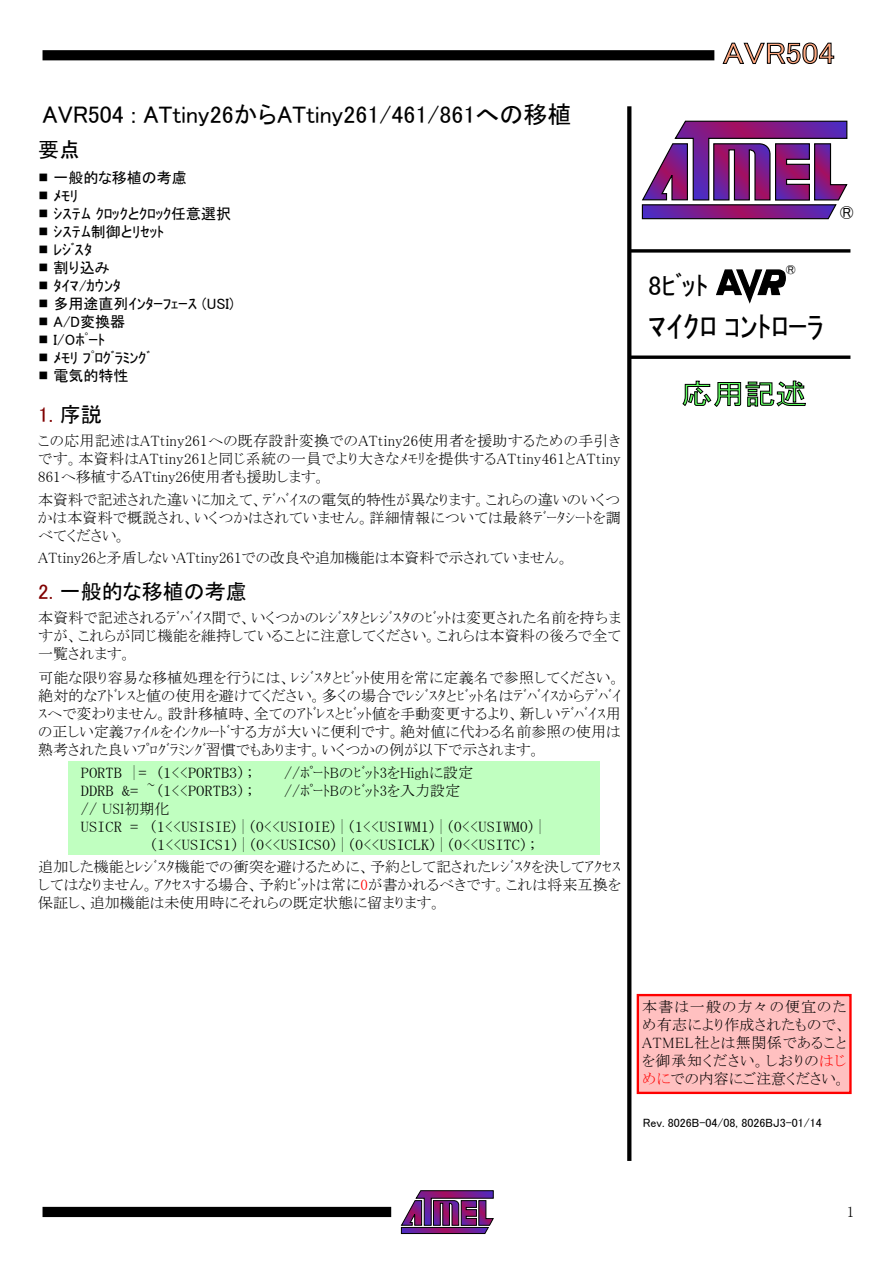
<style>
.page{position:relative;width:893px;height:1263px;background:#fff}
.page>*{position:absolute;margin:0;border:0;box-sizing:border-box;transform-origin:0 0}
.t1{font:30px "MS P Gothic";color:#000}
.t2{font:30px "MS P Gothic";color:#ffa880;scale:1.1 1}
.t3{font:28.5px "MS P Gothic";color:#60ff60;scale:1.1 1}
.t4{font:27px "MS P Gothic";color:#000}
.t5{font:24px "MS P Gothic";color:#000}
.t6{font:21px "MS P Gothic";color:#000}
.t7{font:21px "MS P Gothic";color:#800000}
.t8{font:15px/18px "MS P Mincho";color:#000;text-align:justify}
.t9{font:15px/18px "MS Mincho";color:#000;scale:1.1 1}
.t10{font:15px "MS P Gothic";color:#000}
.t11{font:12px "MS P Gothic";color:#000}
.s1{font-size:10.5px}
.s2{color:#000}
.s3{color:#800000}
.s4{font-family:"MS Mincho"}
.s5{color:#f00}
</style>
<div class="page">
<svg style="left:641px;top:120px;width:207px;height:100px"></svg>
<svg style="left:716px;top:269px;width:70px;height:35px"></svg>
<svg style="left:631px;top:355px;width:219px;height:4px"></svg>
<svg style="left:631px;top:249px;width:219px;height:4px"></svg>
<svg style="left:627px;top:106px;width:4px;height:1055px;background:#0e0e0e"></svg>
<svg style="left:682px;top:381px;width:124px;height:26px"></svg>
<svg style="left:401px;top:1190px;width:93px;height:44px"></svg>
<div style="left:43px;top:1207px;width:348px;height:10px;background:#000"></div>
<div style="left:43px;top:50px;width:671px;height:10px;background:#000"></div>
<svg style="left:723px;top:43px;width:111px;height:21px"></svg>
<div style="left:638px;top:995px;width:212px;height:98px;background:#ffc0c0"></div>
<div style="left:637px;top:994px;width:215px;height:100px;border:2px solid #f00"></div>
<div style="left:68px;top:761px;width:532px;height:94px;background:#c0ffc0"></div>
<h3 class="t5" style="left:43px;top:103px;width:530px">AVR504 : ATtiny26からATtiny261/461/861への移植</h3>
<h3 class="t6" style="left:38px;top:139px;width:43px">要点</h3>
<p class="t10" style="left:38px;top:170px;width:150px"><span class="s1">■</span> 一般的な移植の考慮</p>
<p class="t10" style="left:38px;top:188px;width:41px"><span class="s1">■</span> ﾒﾓﾘ</p>
<p class="t10" style="left:38px;top:206px;width:195px"><span class="s1">■</span> ｼｽﾃﾑ ｸﾛｯｸとｸﾛｯｸ任意選択</p>
<p class="t10" style="left:38px;top:224px;width:127px"><span class="s1">■</span> ｼｽﾃﾑ制御とﾘｾｯﾄ</p>
<p class="t10" style="left:38px;top:242px;width:55px"><span class="s1">■</span> ﾚｼﾞｽﾀ</p>
<p class="t10" style="left:38px;top:260px;width:73px"><span class="s1">■</span> 割り込み</p>
<p class="t10" style="left:38px;top:278px;width:84px"><span class="s1">■</span> ﾀｲﾏ/ｶｳﾝﾀ</p>
<p class="t10" style="left:38px;top:296px;width:197px"><span class="s1">■</span> 多用途直列ｲﾝﾀｰﾌｪｰｽ (USI)</p>
<p class="t10" style="left:38px;top:314px;width:89px"><span class="s1">■</span> A/D変換器</p>
<p class="t10" style="left:38px;top:332px;width:68px"><span class="s1">■</span> I/Oﾎﾟｰﾄ</p>
<p class="t10" style="left:38px;top:350px;width:113px"><span class="s1">■</span> ﾒﾓﾘ ﾌﾟﾛｸﾞﾗﾐﾝｸﾞ</p>
<p class="t10" style="left:38px;top:368px;width:92px"><span class="s1">■</span> 電気的特性</p>
<h3 class="t7" style="left:38px;top:404px;width:65px">1. <span class="s2">序説</span></h3>
<p class="t8" style="left:38px;top:432px;width:584px">この応用記述はATtiny261への既存設計変換でのATtiny26使用者を援助するための手引きです。本資料はATtiny261と同じ系統の一員でより大きなﾒﾓﾘを提供するATtiny461とATtiny 861へ移植するATtiny26使用者も援助します。</p>
<p class="t8" style="left:38px;top:490px;width:584px">本資料で記述された違いに加えて、ﾃﾞﾊﾞｲｽの電気的特性が異なります。これらの違いのいくつかは本資料で概説され、いくつかはされていません。詳細情報については最終ﾃﾞｰﾀｼｰﾄを調べてください。</p>
<p class="t8" style="left:38px;top:549px;width:532px">ATtiny26と矛盾しないATtiny261での改良や追加機能は本資料で示されていません。</p>
<h3 class="t6" style="left:38px;top:581px;width:210px"><span class="s3">2.</span> 一般的な移植の考慮</h3>
<p class="t8" style="left:38px;top:609px;width:584px">本資料で記述されるﾃﾞﾊﾞｲｽ間で、いくつかのﾚｼﾞｽﾀとﾚｼﾞｽﾀのﾋﾞｯﾄは変更された名前を持ちますが、これらが同じ機能を維持していることに注意してください。これらは本資料の後ろで全て一覧されます。</p>
<p class="t8" style="left:38px;top:669px;width:584px">可能な限り容易な移植処理を行うには、ﾚｼﾞｽﾀとﾋﾞｯﾄ使用を常に定義名で参照してください。絶対的なｱﾄﾞﾚｽと値の使用を避けてください。多くの場合でﾚｼﾞｽﾀとﾋﾞｯﾄ名はﾃﾞﾊﾞｲｽからﾃﾞﾊﾞｲｽへで変わりません。設計移植時、全てのｱﾄﾞﾚｽとﾋﾞｯﾄ値を手動変更するより、新しいﾃﾞﾊﾞｲｽ用の正しい定義ﾌｧｲﾙをｲﾝｸﾙｰﾄﾞする方が大いに便利です。絶対値に代わる名前参照の使用は熟考された良いﾌﾟﾛｸﾞﾗﾐﾝｸﾞ習慣でもあります。いくつかの例が以下で示されます。</p>
<p class="t9" style="left:81px;top:763px;width:159px">PORTB |= (1&lt;&lt;PORTB3);</p>
<p class="t8" style="left:284px;top:763px;width:191px"><span class="s4">//</span>ﾎﾟｰﾄBのﾋﾞｯﾄ3をHighに設定</p>
<p class="t9" style="left:81px;top:781px;width:159px">DDRB &amp;= ~(1&lt;&lt;PORTB3);</p>
<p class="t8" style="left:284px;top:781px;width:177px"><span class="s4">//</span>ﾎﾟｰﾄBのﾋﾞｯﾄ3を入力設定</p>
<p class="t8" style="left:81px;top:799px;width:90px"><span class="s4">//</span> USI初期化</p>
<p class="t9" style="left:149px;top:817px;width:361px;text-indent:-68px">USICR = (1&lt;&lt;USISIE)|(0&lt;&lt;USIOIE)|(1&lt;&lt;USIWM1)|(0&lt;&lt;USIWM0)| (1&lt;&lt;USICS1)|(0&lt;&lt;USICS0)|(0&lt;&lt;USICLK)|(0&lt;&lt;USITC);</p>
<p class="t8" style="left:38px;top:858px;width:584px">追加した機能とﾚｼﾞｽﾀ機能での衝突を避けるために、予約として記されたﾚｼﾞｽﾀを決してｱｸｾｽしてはなりません。ｱｸｾｽする場合、予約ﾋﾞｯﾄは常に<span class="s5">0</span>が書かれるべきです。これは将来互換を保証し、追加機能は未使用時にそれらの既定状態に留まります。</p>
<h1 class="t2" style="left:723px;top:38px;width:103px">AVR504</h1>
<h3 class="t6" style="left:840px;top:202px;width:16px">®</h3>
<p class="t10" style="left:786px;top:262px;width:12px">®</p>
<h3 class="t4" style="left:648px;top:271px;width:62px">8ﾋﾞｯﾄ</h3>
<h1 class="t1" style="left:648px;top:311px;width:177px">ﾏｲｸﾛ ｺﾝﾄﾛｰﾗ</h1>
<h2 class="t3" style="left:681px;top:379px;width:116px">応用記述</h2>
<p class="t8" style="left:642px;top:998px;width:206px">本書は一般の方々の便宜のため有志により作成されたもので、ATMEL社とは無関係であることを御承知ください。しおりの<span class="s5">はじめに</span>での内容にご注意ください。</p>
<p class="t11" style="left:643px;top:1116px;width:180px">Rev. 8026B-04/08, 8026BJ3-01/14</p>
<p class="t8" style="left:847px;top:1202px;width:9px">1</p>
</div>
